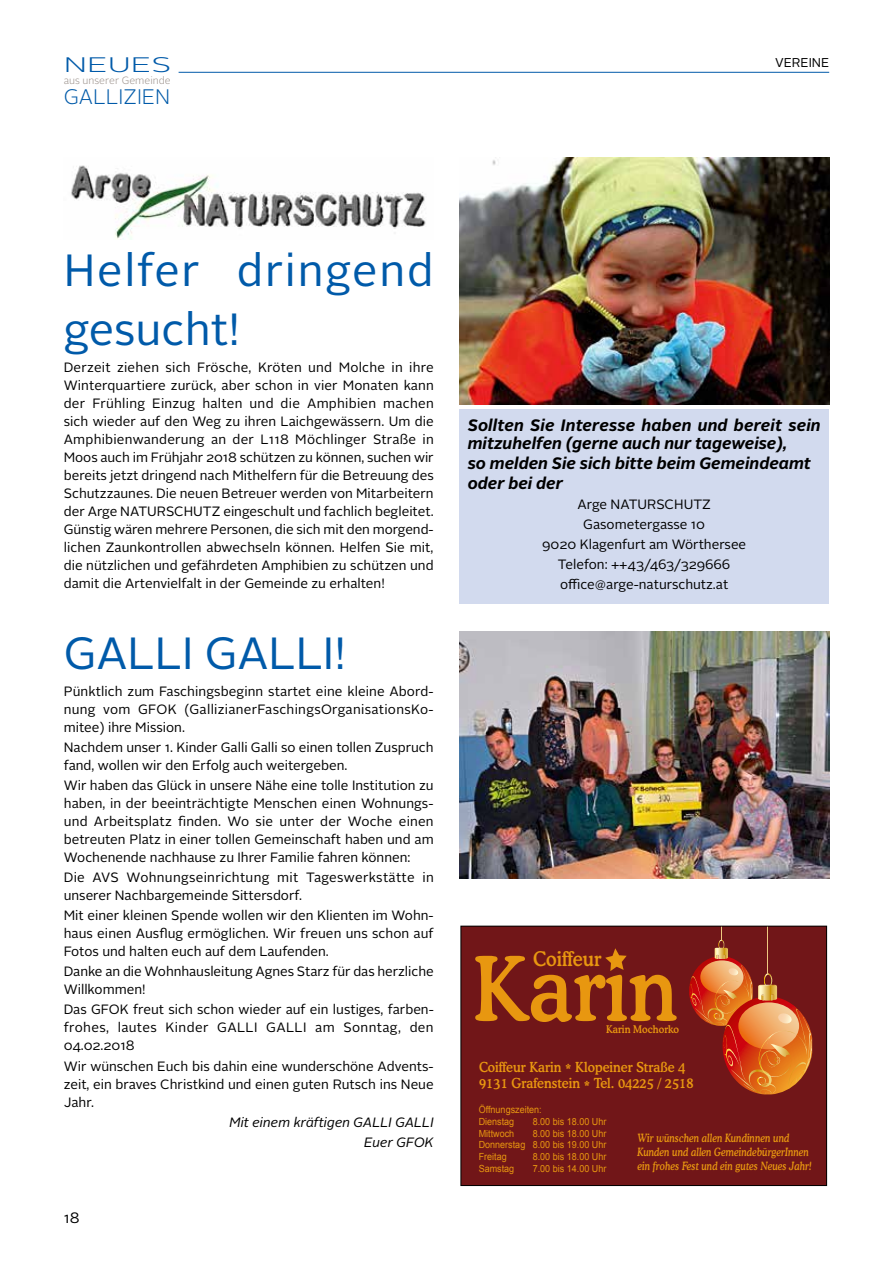
<style>
.page{position:relative;width:893px;height:1263px;background:#fff}
.page>*{position:absolute;margin:0;border:0;box-sizing:border-box;transform-origin:0 0}
.t1{font:45px/59.4px "Alright Sans";letter-spacing:.04em;color:#005aa9}
.t2{font:45px "Alright Sans";color:#005aa9}
.t3{font:300 21px "Alright Sans";color:#005aa9}
.t4{font:300 21px "Alright Sans";color:#005aa9;scale:1.55 1}
.t5{font:500 20.25px "Cooper BT";color:#e89710;scale:.92 1}
.t6{font:italic 700 16.5px/18px "Alright Sans";color:#000}
.t7{font:15px "Alright Sans";color:#000}
.t8{font:500 13.95px/16.6px "Cooper BT";color:#e89710;scale:.92 1}
.t9{font:13.5px/18px "Alright Sans";color:#000;text-align:justify}
.t10{font:italic 13.5px/20.1px "Alright Sans";color:#000;text-align:right}
.t11{font:12.75px "Alright Sans";color:#000}
.t12{font:italic 500 11.4px/13.6px "Cooper BT";color:#e89710;scale:.81 1}
.t13{font:500 10.65px "Cooper BT";color:#e89710;scale:.92 1}
.t14{font:300 10.5px "Alright Sans";color:#988e88}
.t15{font:9.75px/11.7px "Arial";color:#e89710;scale:.92 1}
</style>
<div class="page">
<hr style="left:179px;top:72px;width:650px;height:1px;background:#005aa9">
<div style="left:459px;top:409px;width:370px;height:195px;background:#d2daee"></div>
<img style="left:71px;top:165px;width:355px;height:74px">
<img style="left:459px;top:157px;width:370px;height:247px">
<img style="left:459px;top:631px;width:370px;height:247px">
<div style="left:461px;top:926px;width:366px;height:259px;background:#711618"></div>
<svg style="left:689px;top:928px;width:123px;height:166px"></svg>
<hr style="left:768px;top:926px;width:1px;height:49px;background:#eec980">
<svg style="left:475px;top:948px;width:202px;height:74px"></svg>
<div style="left:460px;top:926px;width:367px;height:260px;border:1px solid #000"></div>
<h2 class="t4" style="left:64px;top:51px;width:71px">NEUES</h2>
<p class="t14" style="left:64px;top:74px;width:108px">aus unserer Gemeinde</p>
<h2 class="t3" style="left:64px;top:83px;width:108px">GALLIZIEN</h2>
<p class="t11" style="left:775px;top:54px;width:56px">VEREINE</p>
<h1 class="t1" style="left:64px;top:241px;width:371px">Helfer dringend gesucht!</h1>
<p class="t9" style="left:64px;top:358px;width:372px">Derzeit ziehen sich Frösche, Kröten und Molche in ihre Winterquartiere zurück, aber schon in vier Monaten kann der Frühling Einzug halten und die Amphibien machen sich wieder auf den Weg zu ihren Laichgewässern. Um die Amphibienwanderung an der L118 Möchlinger Straße in Moos auch im Frühjahr 2018 schützen zu können, suchen wir bereits jetzt dringend nach Mithelfern für die Betreuung des Schutzzaunes. Die neuen Betreuer werden von Mitarbeitern der Arge NATURSCHUTZ eingeschult und fachlich begleitet.<br>Günstig wären mehrere Personen, die sich mit den morgend&shy;lichen Zaunkontrollen abwechseln können. Helfen Sie mit, die nützlichen und gefährdeten Amphibien zu schützen und damit die Artenvielfalt in der Gemeinde zu erhalten!</p>
<h1 class="t2" style="left:64px;top:623px;width:284px">GALLI GALLI!</h1>
<p class="t9" style="left:64px;top:682px;width:371px">Pünktlich zum Faschingsbeginn startet eine kleine Abord&shy;nung vom GFOK (GallizianerFaschingsOrganisationsKo&shy;mitee) ihre Mission.</p>
<p class="t9" style="left:64px;top:738px;width:371px">Nachdem unser 1. Kinder Galli Galli so einen tollen Zuspruch fand, wollen wir den Erfolg auch weitergeben.</p>
<p class="t9" style="left:64px;top:776px;width:371px">Wir haben das Glück in unsere Nähe eine tolle Institution zu haben, in der beeinträchtigte Menschen einen Wohnungs&shy;und Arbeitsplatz finden. Wo sie unter der Woche einen betreuten Platz in einer tollen Gemeinschaft haben und am Wochenende nachhause zu Ihrer Familie fahren können:</p>
<p class="t9" style="left:64px;top:868px;width:371px">Die AVS Wohnungseinrichtung mit Tageswerkstätte in unserer Nachbargemeinde Sittersdorf.</p>
<p class="t9" style="left:64px;top:907px;width:371px">Mit einer kleinen Spende wollen wir den Klienten im Wohn&shy;haus einen Ausflug ermöglichen. Wir freuen uns schon auf Fotos und halten euch auf dem Laufenden.</p>
<p class="t9" style="left:64px;top:963px;width:371px">Danke an die Wohnhausleitung Agnes Starz für das herzliche<br>Willkommen!</p>
<p class="t9" style="left:64px;top:1001px;width:372px">Das GFOK freut sich schon wieder auf ein lustiges, farben&shy;frohes, lautes Kinder GALLI GALLI am Sonntag, den 04.02.2018</p>
<p class="t9" style="left:64px;top:1057px;width:371px">Wir wünschen Euch bis dahin eine wunderschöne Advents&shy;zeit, ein braves Christkind und einen guten Rutsch ins Neue Jahr.</p>
<p class="t10" style="left:229px;top:1112px;width:206px">Mit einem kräftigen GALLI GALLI<br>Euer GFOK</p>
<p class="t7" style="left:64px;top:1208px;width:17px">18</p>
<p class="t6" style="left:468px;top:416px;width:355px">Sollten Sie Interesse haben und bereit sein mitzuhelfen (gerne auch nur tageweise),</p>
<p class="t6" style="left:468px;top:453px;width:345px;line-height:20.1px">so melden Sie sich bitte beim Gemeindeamt oder bei der</p>
<p class="t9" style="left:542px;top:494px;width:206px;line-height:20.1px;text-align:center">Arge NATURSCHUTZ<br>Gasometergasse 10<br>9020 Klagenfurt am Wörthersee<br>Telefon: ++43/463/329666 office@arge-naturschutz.at</p>
<h3 class="t5" style="left:533px;top:946px;width:76px">Coiffeur</h3>
<p class="t13" style="left:606px;top:1023px;width:81px">Karin Mochorko</p>
<p class="t8" style="left:479px;top:1058px;width:235px">Coiffeur Karin * Klopeiner Straße 4<br>9131 Grafenstein * Tel. 04225 / 2518</p>
<p class="t15" style="left:479px;top:1104px;width:70px">Öffnungszeiten:<br>Dienstag</p>
<p class="t15" style="left:533px;top:1116px;width:81px">8.00 bis 18.00 Uhr</p>
<p class="t15" style="left:479px;top:1127px;width:140px;text-align:justify;text-indent:54px">8.00 bis 18.00 Uhr Donnerstag 8.00 bis 19.00 Uhr Freitag</p>
<p class="t15" style="left:479px;top:1127px;width:40px">Mittwoch</p>
<p class="t15" style="left:533px;top:1151px;width:81px">8.00 bis 18.00 Uhr</p>
<p class="t15" style="left:479px;top:1163px;width:40px">Samstag</p>
<p class="t15" style="left:533px;top:1163px;width:81px">7.00 bis 14.00 Uhr</p>
<p class="t12" style="left:638px;top:1131px;width:217px">Wir wünschen allen Kundinnen und<br>Kunden und allen GemeindebürgerInnen ein frohes Fest und ein gutes Neues Jahr!</p>
</div>
